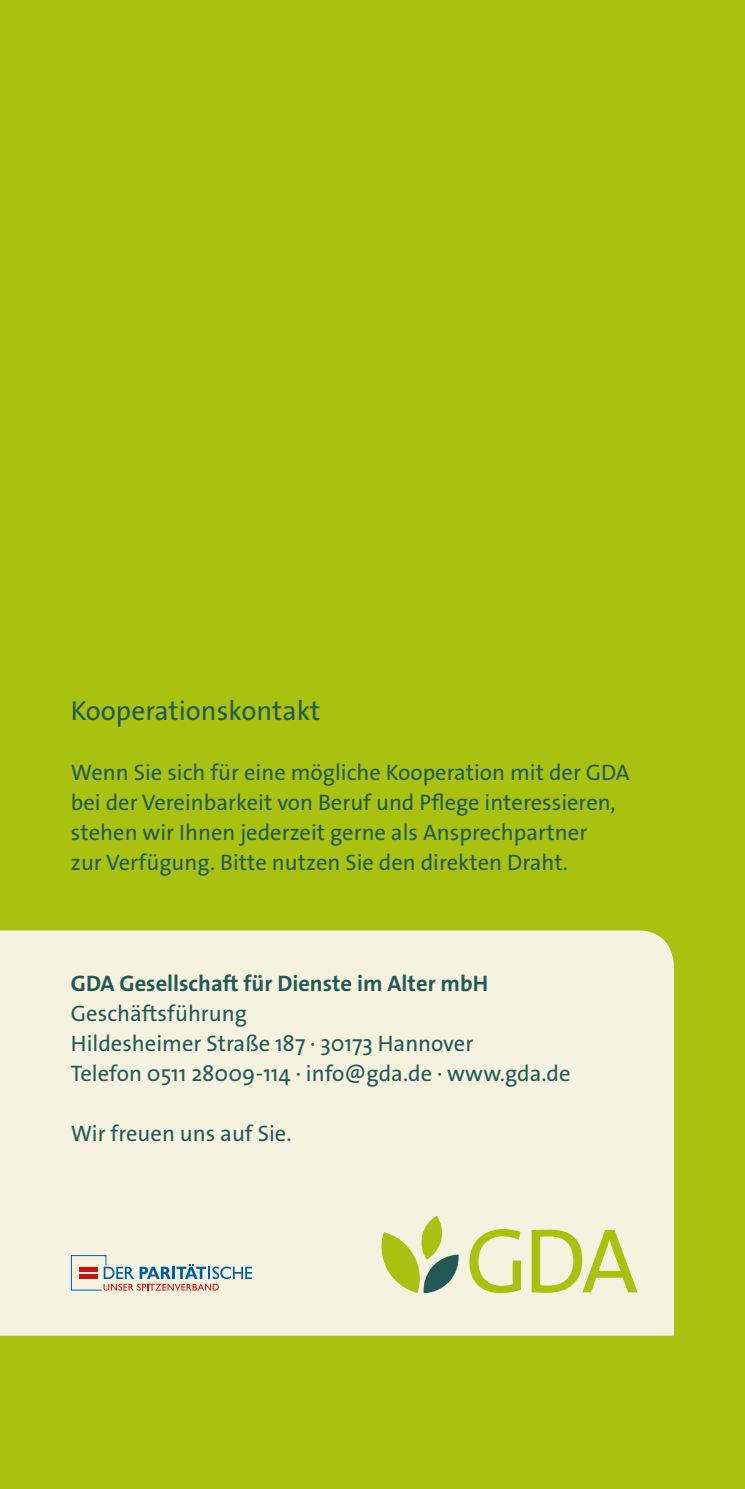
<style>
.page{position:relative;width:745px;height:1489px;background:#fff}
.page>*{position:absolute;margin:0;border:0;box-sizing:border-box;transform-origin:0 0}
.t1{font:27.5px "The Sans LP5 Plain";color:#235a55}
.t2{font:22.5px/30px "The Sans LP5 Plain";color:#235a55}
.t3{font:22.5px "The Sans LP7 Bld";color:#235a55}
</style>
<div class="page">
<hr style="left:744px;top:900px;width:1px;height:588px;background:#a9c210">
<div style="left:0;top:0;width:744px;height:1488px;background:#a9c210"></div>
<div style="left:0;top:930px;width:673px;height:405px;background:#f5f2e0"></div>
<svg style="left:71px;top:1254px;width:181px;height:36px;background:#d0cdca"></svg>
<svg style="left:469px;top:1228px;width:168px;height:64px"></svg>
<svg style="left:379px;top:1215px;width:80px;height:77px"></svg>
<p class="t1" style="left:71px;top:693px;width:251px">Kooperationskontakt</p>
<p class="t2" style="left:71px;top:758px;width:560px">Wenn Sie sich für eine mögliche Kooperation mit der GDA bei der Vereinbarkeit von Beruf und Pflege interessieren, stehen wir Ihnen jederzeit gerne als Ansprechpartner<br>zur Verfügung. Bitte nutzen Sie den direkten Draht.</p>
<p class="t3" style="left:71px;top:968px;width:418px">GDA Gesellschaft für Dienste im Alter mbH</p>
<p class="t2" style="left:71px;top:998px;width:501px">Geschäftsführung<br>Hildesheimer Straße 187 · 30173 Hannover<br>Telefon 0511 28009-114 · info@gda.de · www.gda.de</p>
<p class="t2" style="left:71px;top:1118px;width:222px">Wir freuen uns auf Sie.</p>
</div>
